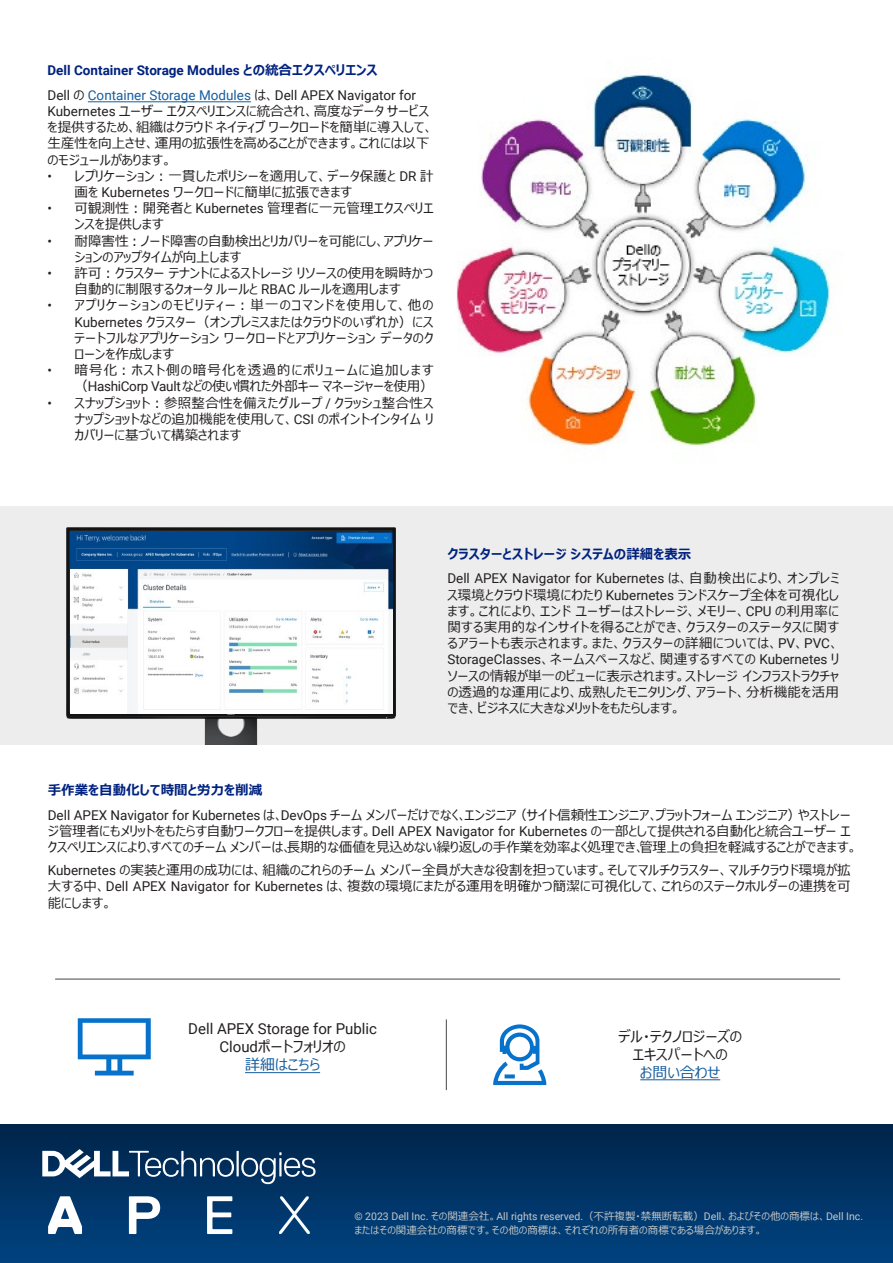
<style>
.page{position:relative;width:893px;height:1263px;background:#fff}
.page>*{position:absolute;margin:0;border:0;box-sizing:border-box;transform-origin:0 0}
.t1{font:15px/18px "Meiryo UI";color:#231f20;text-align:center}
.t2{font:15px "Roboto";color:#231f20}
.t3{font:15px "Meiryo UI";color:#175d9e}
.Body_Copy{font:13.5px/16.2px "Meiryo UI";color:#231f20}
.Body_Copy-2{font:13.5px/16.2px "Meiryo UI";letter-spacing:.08em;color:#231f20;text-align:right}
.Body_Copy-3{font:13.5px/16.2px "Meiryo UI";letter-spacing:.025em;color:#231f20}
.t4{font:700 13.5px "Roboto";color:#00227f}
.t5{font:700 13.5px "Meiryo UI";color:#00227f}
.t6{font:10.5px "Roboto";color:#c7c8c6}
.t7{font:10.5px "Meiryo UI";color:#c7c8c6}
.s1{font-family:"Meiryo UI"}
.s2{font-family:"Roboto"}
.s3{font-family:"Roboto";color:#175d9e}
.s4{color:#175d9e}
</style>
<div class="page">
<img style="left:0;top:1124px;width:893px;height:139px">
<svg style="left:42px;top:1149px;width:275px;height:85px;background:#315a82"></svg>
<hr style="left:88px;top:101px;width:163px;height:1px;background:#175d9e">
<div style="left:0;top:506px;width:893px;height:239px;background:#ededed"></div>
<img style="left:67px;top:528px;width:328px;height:217px">
<img style="left:70px;top:531px;width:322px;height:182px">
<hr style="left:55px;top:979px;width:785px;height:1px;background:#464646">
<hr style="left:446px;top:1019px;width:1px;height:71px;background:#464646">
<hr style="left:640px;top:1079px;width:80px;height:1px;background:#175d9e">
<hr style="left:245px;top:1072px;width:75px;height:1px;background:#175d9e">
<svg style="left:78px;top:1018px;width:73px;height:57px"></svg>
<svg style="left:493px;top:1024px;width:53px;height:61px"></svg>
<img style="left:456px;top:74px;width:374px;height:372px">
<p class="t4" style="left:48px;top:61px;width:332px">Dell Container Storage Modules <span class="s1">との統合エクスペリエンス</span></p>
<p class="Body_Copy" style="left:48px;top:88px;width:387px"><span class="s2">Dell</span> の <span class="s3">Container Storage Modules</span> は、<span class="s2">Dell APEX Navigator for Kubernetes</span> ユーザーエクスペリエンスに統合され、高度なデータサービスを提供するため、組織はクラウドネイティブワークロードを簡単に導入して、生産性を向上させ、運用の拡張性を高めることができます。これには以下のモジュールがあります。</p>
<p class="Body_Copy-3" style="left:75px;top:169px;width:360px;text-indent:-27px"><span class="s2">•</span> レプリケーション︓一貫したポリシーを適用して、データ保護と <span class="s2">DR</span> 計画を <span class="s2">Kubernetes</span> ワークロードに簡単に拡張できます</p>
<p class="Body_Copy" style="left:75px;top:201px;width:361px;text-indent:-27px"><span class="s2">•</span> 可観測性︓開発者と <span class="s2">Kubernetes</span> 管理者に一元管理エクスペリエンスを提供します</p>
<p class="Body_Copy" style="left:75px;top:233px;width:360px;text-indent:-27px"><span class="s2">•</span> 耐障害性︓ノード障害の自動検出とリカバリーを可能にし、アプリケーションのアップタイムが向上します</p>
<p class="Body_Copy" style="left:48px;top:266px;width:387px;text-align:center"><span class="s2">•</span> 許可︓クラスターテナントによるストレージリソースの使用を瞬時かつ自動的に制限するクォータルールと <span class="s2">RBAC</span> ルールを適用します</p>
<p class="Body_Copy" style="left:75px;top:298px;width:360px;text-align:justify;text-indent:-27px"><span class="s2">•</span> アプリケーションのモビリティー︓単一のコマンドを使用して、他の<span class="s2">Kubernetes</span> クラスター（オンプレミスまたはクラウドのいずれか）にステートフルなアプリケーションワークロードとアプリケーションデータのクローンを作成します</p>
<p class="Body_Copy-2" style="left:48px;top:363px;width:387px"><span class="s2">•</span> 暗号化︓ホスト側の暗号化を透過的にボリュームに追加します（<span class="s2">HashiCorp Vault</span>などの使い慣れた外部キーマネージャーを使用）</p>
<p class="Body_Copy" style="left:75px;top:395px;width:360px;text-align:justify;text-indent:-27px"><span class="s2">•</span> スナップショット︓参照整合性を備えたグループ <span class="s2">/</span> クラッシュ整合性スナップショットなどの追加機能を使用して、<span class="s2">CSI</span> のポイントインタイムリカバリーに基づいて構築されます</p>
<p class="t5" style="left:447px;top:544px;width:245px">クラスターとストレージシステムの詳細を表示</p>
<p class="Body_Copy" style="left:447px;top:571px;width:393px;text-align:justify"><span class="s2">Dell APEX Navigator for Kubernetes</span> は、自動検出により、オンプレミス環境とクラウド環境にわたり <span class="s2">Kubernetes</span> ランドスケープ全体を可視化します。これにより、エンドユーザーはストレージ、メモリー、<span class="s2">CPU</span> の利用率に関する実用的なインサイトを得ることができ、クラスターのステータスに関するアラートも表示されます。また、クラスターの詳細については、<span class="s2">PV</span>、<span class="s2">PVC</span>、<span class="s2">StorageClasses</span>、ネームスペースなど、関連するすべての <span class="s2">Kubernetes</span> リソースの情報が単一のビューに表示されます。ストレージインフラストラクチャの透過的な運用により、成熟したモニタリング、アラート、分析機能を活用でき、ビジネスに大きなメリットをもたらします。</p>
<p class="t5" style="left:48px;top:781px;width:216px">手作業を自動化して時間と労力を削減</p>
<p class="Body_Copy" style="left:48px;top:808px;width:811px"><span class="s2">Dell APEX Navigator for Kubernetes</span> は、<span class="s2">DevOps</span> チームメンバーだけでなく、エンジニア（サイト信頼性エンジニア、プラットフォームエンジニア）やストレージ管理者にもメリットをもたらす自動ワークフローを提供します。<span class="s2">Dell APEX Navigator for Kubernetes</span> の一部として提供される自動化と統合ユーザーエクスペリエンスにより、すべてのチームメンバーは、長期的な価値を見込めない繰り返しの手作業を効率よく処理でき、管理上の負担を軽減することができます。</p>
<p class="Body_Copy" style="left:48px;top:863px;width:804px;text-align:justify"><span class="s2">Kubernetes</span> の実装と運用の成功には、組織のこれらのチームメンバー全員が大きな役割を担っています。そしてマルチクラスター、マルチクラウド環境が拡大する中、<span class="s2">Dell APEX Navigator for Kubernetes</span> は、複数の環境にまたがる運用を明確かつ簡潔に可視化して、これらのステークホルダーの連携を可能にします。</p>
<p class="t2" style="left:188px;top:1018px;width:190px">Dell APEX Storage for Public</p>
<p class="t1" style="left:219px;top:1039px;width:128px"><span class="s2">Cloud</span>ポートフォリオの<span class="s4">詳細はこちら</span></p>
<p class="t1" style="left:618px;top:1028px;width:125px">デル・テクノロジーズのエキスパートへの</p>
<p class="t3" style="left:640px;top:1062px;width:81px">お問い合わせ</p>
<p class="t6" style="left:354px;top:1209px;width:510px">© 2023 Dell Inc. <span class="s1">その関連会社。</span>All rights reserved.<span class="s1">（不許複製・禁無断転載）</span>Dell<span class="s1">、およびその他の商標は、</span>Dell Inc.</p>
<p class="t7" style="left:354px;top:1222px;width:410px">またはその関連会社の商標です。その他の商標は、それぞれの所有者の商標である場合があります。</p>
</div>
